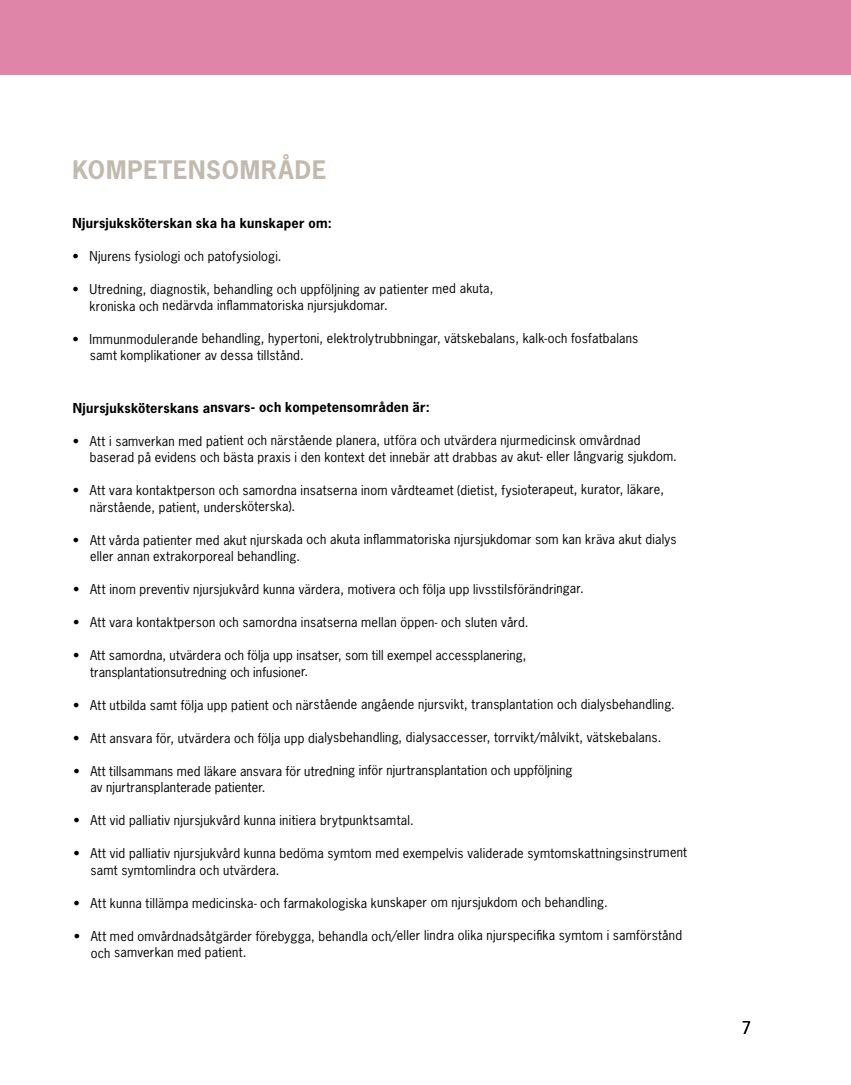
<style>
.page{position:relative;width:851px;height:1085px;background:#fff}
.page>*{position:absolute;margin:0;border:0;box-sizing:border-box;transform-origin:0 0}
.t1{font:700 24px "News Gothic Std";letter-spacing:.03em;color:#c2baae}
.t2{font:16.5px "News Gothic Std";color:#000}
.t3{font:700 12.9px "News Gothic Std";letter-spacing:.02em;color:#000}
.t4{font:12.75px/16.8px "News Gothic Std";letter-spacing:.015em;color:#000}
</style>
<div class="page">
<div style="left:0;top:0;width:850px;height:74px;background:#df85a8"></div>
<h1 class="t1" style="left:72px;top:154px;width:256px">KOMPETENSOMRÅDE</h1>
<p class="t3" style="left:72px;top:214px;width:261px">Njursjuksköterskan ska ha kunskaper om:</p>
<p class="t4" style="left:72px;top:247px;width:211px">• Njurens fysiologi och patofysiologi.</p>
<p class="t4" style="left:90px;top:280px;width:405px;text-indent:-17px">• Utredning, diagnostik, behandling och uppföljning av patienter med akuta, kroniska och nedärvda inflammatoriska njursjukdomar.</p>
<p class="t4" style="left:90px;top:330px;width:550px;text-indent:-17px">• Immunmodulerande behandling, hypertoni, elektrolytrubbningar, vätskebalans, kalk-och fosfatbalans samt komplikationer av dessa tillstånd.</p>
<p class="t3" style="left:73px;top:399px;width:358px">Njursjuksköterskans ansvars- och kompetensområden är:</p>
<p class="t4" style="left:90px;top:432px;width:588px;text-indent:-17px">• Att i samverkan med patient och närstående planera, utföra och utvärdera njurmedicinsk omvårdnad baserad på evidens och bästa praxis i den kontext det innebär att drabbas av akut- eller långvarig sjukdom.</p>
<p class="t4" style="left:90px;top:481px;width:575px;text-indent:-17px">• Att vara kontaktperson och samordna insatserna inom vårdteamet (dietist, fysioterapeut, kurator, läkare, närstående, patient, undersköterska).</p>
<p class="t4" style="left:90px;top:531px;width:588px;text-indent:-17px">• Att vårda patienter med akut njurskada och akuta inflammatoriska njursjukdomar som kan kräva akut dialys eller annan extrakorporeal behandling.</p>
<p class="t4" style="left:73px;top:580px;width:512px">• Att inom preventiv njursjukvård kunna värdera, motivera och följa upp livsstilsförändringar.</p>
<p class="t4" style="left:73px;top:613px;width:457px">• Att vara kontaktperson och samordna insatserna mellan öppen- och sluten vård.</p>
<p class="t4" style="left:90px;top:646px;width:437px;text-indent:-17px">• Att samordna, utvärdera och följa upp insatser, som till exempel accessplanering, transplantationsutredning och infusioner.</p>
<p class="t4" style="left:73px;top:696px;width:603px">• Att utbilda samt följa upp patient och närstående angående njursvikt, transplantation och dialysbehandling.</p>
<p class="t4" style="left:73px;top:729px;width:589px">• Att ansvara för, utvärdera och följa upp dialysbehandling, dialysaccesser, torrvikt/målvikt, vätskebalans.</p>
<p class="t4" style="left:90px;top:762px;width:483px;text-indent:-17px">• Att tillsammans med läkare ansvara för utredning inför njurtransplantation och uppföljning av njurtransplanterade patienter.</p>
<p class="t4" style="left:73px;top:811px;width:342px">• Att vid palliativ njursjukvård kunna initiera brytpunktsamtal.</p>
<p class="t4" style="left:91px;top:844px;width:598px;text-indent:-17px">• Att vid palliativ njursjukvård kunna bedöma symtom med exempelvis validerade symtomskattningsinstrument samt symtomlindra och utvärdera.</p>
<p class="t4" style="left:74px;top:894px;width:535px">• Att kunna tillämpa medicinska- och farmakologiska kunskaper om njursjukdom och behandling.</p>
<p class="t4" style="left:91px;top:926px;width:593px;text-indent:-17px">• Att med omvårdnadsåtgärder förebygga, behandla och/eller lindra olika njurspecifika symtom i samförstånd och samverkan med patient.</p>
<p class="t2" style="left:741px;top:1016px;width:11px">7</p>
</div>
